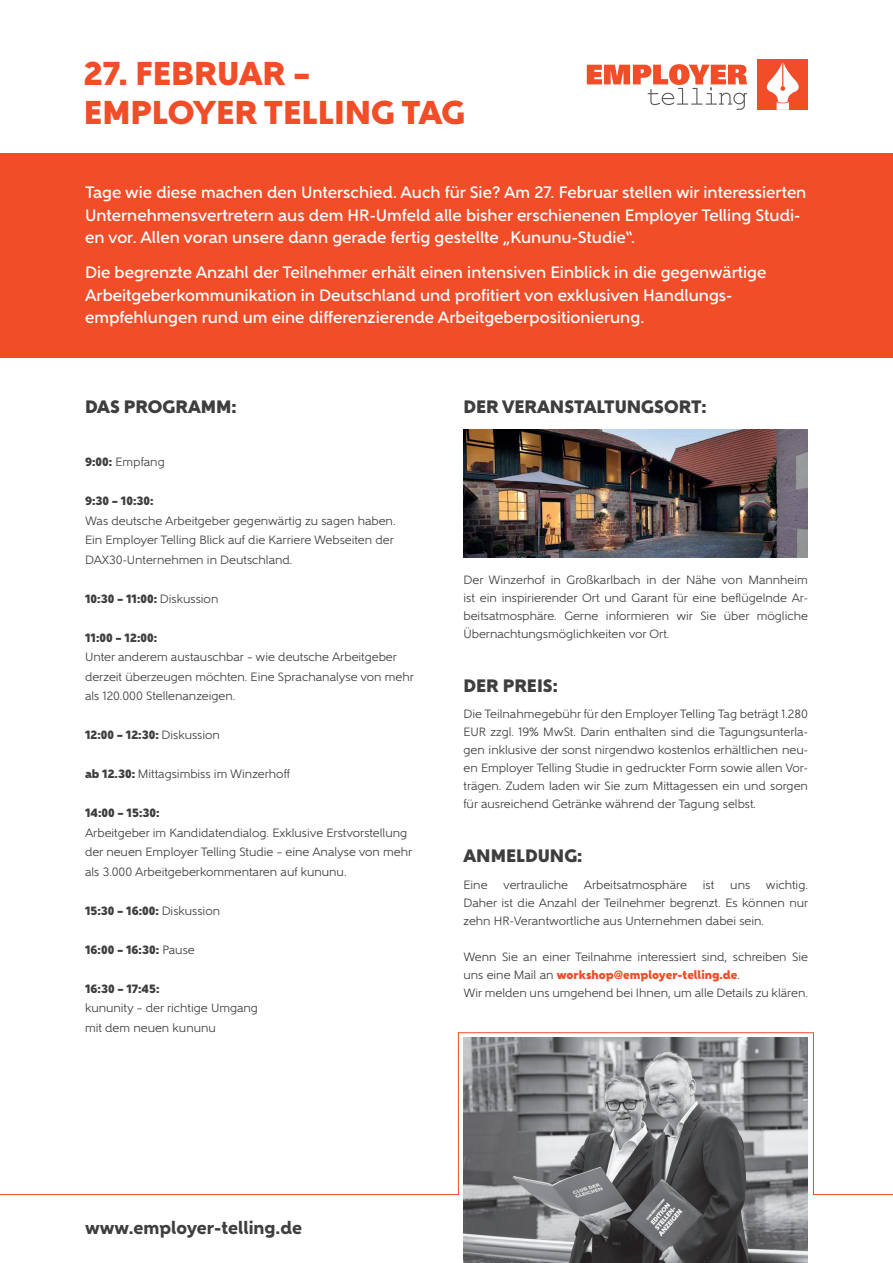
<style>
.page{position:relative;width:893px;height:1263px;background:#fff}
.page>*{position:absolute;margin:0;border:0;box-sizing:border-box;transform-origin:0 0}
.t1{font:900 33px/39px "Gentleman 1000";color:#f04d28}
.t2{font:900 18px "Gentleman 1000";color:#3e3e3f}
.t3{font:800 18px "Gentleman 900";color:#3e3e3f}
.t4{font:500 16.5px/22.5px "Gentleman 700";color:#fff}
.t5{font:12px/18px "Gentleman 500";color:#3e3e3f}
.t6{font:900 12px "Gentleman 1000";color:#3e3e3f}
.t7{font:900 12px "Gentleman 1000";color:#f04d28}
.s1{font-family:"Gentleman 1000";font-weight:900}
.s2{font-family:"Gentleman 500";font-weight:400}
.s3{font-family:"Gentleman 500";font-weight:400;color:#3e3e3f}
</style>
<div class="page">
<img style="left:463px;top:1195px;width:345px;height:68px">
<div style="left:0;top:153px;width:893px;height:204px;background:#f04d28"></div>
<svg style="left:587px;top:64px;width:160px;height:46px"></svg>
<div style="left:758px;top:60px;width:50px;height:50px;background:#f04d28"></div>
<svg style="left:766px;top:62px;width:33px;height:48px"></svg>
<img style="left:463px;top:429px;width:345px;height:128px">
<svg style="left:0;top:1032px;width:893px;height:163px"></svg>
<h1 class="t1" style="left:84px;top:54px;width:383px">27. FEBRUAR –<br>EMPLOYER TELLING TAG</h1>
<p class="t4" style="left:85px;top:181px;width:723px">Tage wie diese machen den Unterschied. Auch für Sie? Am 27. Februar stellen wir interessierten<br>Unternehmensvertretern aus dem HR-Umfeld alle bisher erschienenen Employer Telling Studi&shy;en vor. Allen voran unsere dann gerade fertig gestellte „Kununu-Studie“.</p>
<p class="t4" style="left:85px;top:261px;width:683px">Die begrenzte Anzahl der Teilnehmer erhält einen intensiven Einblick in die gegenwärtige<br>Arbeitgeberkommunikation in Deutschland und profitiert von exklusiven Handlungs&shy;empfehlungen rund um eine differenzierende Arbeitgeberpositionierung.</p>
<h2 class="t2" style="left:85px;top:396px;width:153px">DAS PROGRAMM:</h2>
<p class="t5" style="left:85px;top:453px;width:81px"><span class="s1">9:00:</span> Empfang</p>
<p class="t6" style="left:85px;top:493px;width:70px">9:30 – 10:30:</p>
<p class="t5" style="left:85px;top:511px;width:312px;line-height:19.5px">Was deutsche Arbeitgeber gegenwärtig zu sagen haben.<br>Ein Employer Telling Blick auf die Karriere Webseiten der<br>DAX30-Unternehmen in Deutschland.</p>
<p class="t6" style="left:85px;top:591px;width:135px">10:30 – 11:00: <span class="s2">Diskussion</span></p>
<p class="t6" style="left:85px;top:630px;width:74px">11:00 – 12:00:</p>
<p class="t5" style="left:85px;top:647px;width:330px;line-height:19.5px">Unter anderem austauschbar – wie deutsche Arbeitgeber derzeit überzeugen möchten. Eine Sprachanalyse von mehr als 120.000 Stellenanzeigen.</p>
<p class="t6" style="left:85px;top:727px;width:136px">12:00 – 12:30: <span class="s2">Diskussion</span></p>
<p class="t5" style="left:85px;top:765px;width:206px"><span class="s1">ab 12.30:</span> Mittagsimbiss im Winzerhoff</p>
<p class="t6" style="left:85px;top:805px;width:76px">14:00 – 15:30:</p>
<p class="t5" style="left:85px;top:823px;width:329px;line-height:19.5px">Arbeitgeber im Kandidatendialog. Exklusive Erstvorstellung der neuen Employer Telling Studie – eine Analyse von mehr als 3.000 Arbeitgeberkommentaren auf kununu.</p>
<p class="t6" style="left:85px;top:903px;width:137px">15:30 – 16:00: <span class="s2">Diskussion</span></p>
<p class="t6" style="left:85px;top:942px;width:111px">16:00 – 16:30: <span class="s2">Pause</span></p>
<p class="t6" style="left:85px;top:981px;width:76px">16:30 – 17:45:</p>
<p class="t5" style="left:85px;top:998px;width:175px;line-height:19.5px">kununity – der richtige Umgang mit dem neuen kununu</p>
<h2 class="t2" style="left:463px;top:396px;width:245px">DER VERANSTALTUNGSORT:</h2>
<p class="t5" style="left:463px;top:571px;width:346px;text-align:justify">Der Winzerhof in Großkarlbach in der Nähe von Mannheim ist ein inspirierender Ort und Garant für eine beflügelnde Ar&shy;beitsatmosphäre. Gerne informieren wir Sie über mögliche Übernachtungsmöglichkeiten vor Ort.</p>
<h2 class="t2" style="left:463px;top:674px;width:96px">DER PREIS:</h2>
<p class="t5" style="left:463px;top:705px;width:346px;text-align:justify">Die Teilnahmegebühr für den Employer Telling Tag beträgt 1.280<br>EUR zzgl. 19% MwSt. Darin enthalten sind die Tagungsunterla&shy;gen inklusive der sonst nirgendwo kostenlos erhältlichen neu&shy;en Employer Telling Studie in gedruckter Form sowie allen Vor&shy;trägen. Zudem laden wir Sie zum Mittagessen ein und sorgen für ausreichend Getränke während der Tagung selbst.</p>
<h2 class="t2" style="left:463px;top:845px;width:120px">ANMELDUNG:</h2>
<p class="t5" style="left:463px;top:876px;width:26px">Eine</p>
<p class="t5" style="left:503px;top:876px;width:66px">vertrauliche</p>
<p class="t5" style="left:584px;top:876px;width:105px">Arbeitsatmosphäre</p>
<p class="t5" style="left:703px;top:876px;width:13px">ist</p>
<p class="t5" style="left:730px;top:876px;width:21px">uns</p>
<p class="t5" style="left:463px;top:876px;width:346px;text-align:justify;text-indent:302px">wichtig.<br>Daher ist die Anzahl der Teilnehmer begrenzt. Es können nur zehn HR-Verantwortliche aus Unternehmen dabei sein.</p>
<p class="t5" style="left:463px;top:948px;width:346px">Wenn Sie an einer Teilnahme interessiert sind, schreiben Sie</p>
<p class="t7" style="left:463px;top:967px;width:278px"><span class="s3">uns eine Mail an</span> workshop@employer-telling.de<span class="s3">.</span></p>
<p class="t5" style="left:463px;top:984px;width:346px">Wir melden uns umgehend bei Ihnen, um alle Details zu klären.</p>
<h2 class="t3" style="left:85px;top:1216px;width:219px">www.employer-telling.de</h2>
</div>
